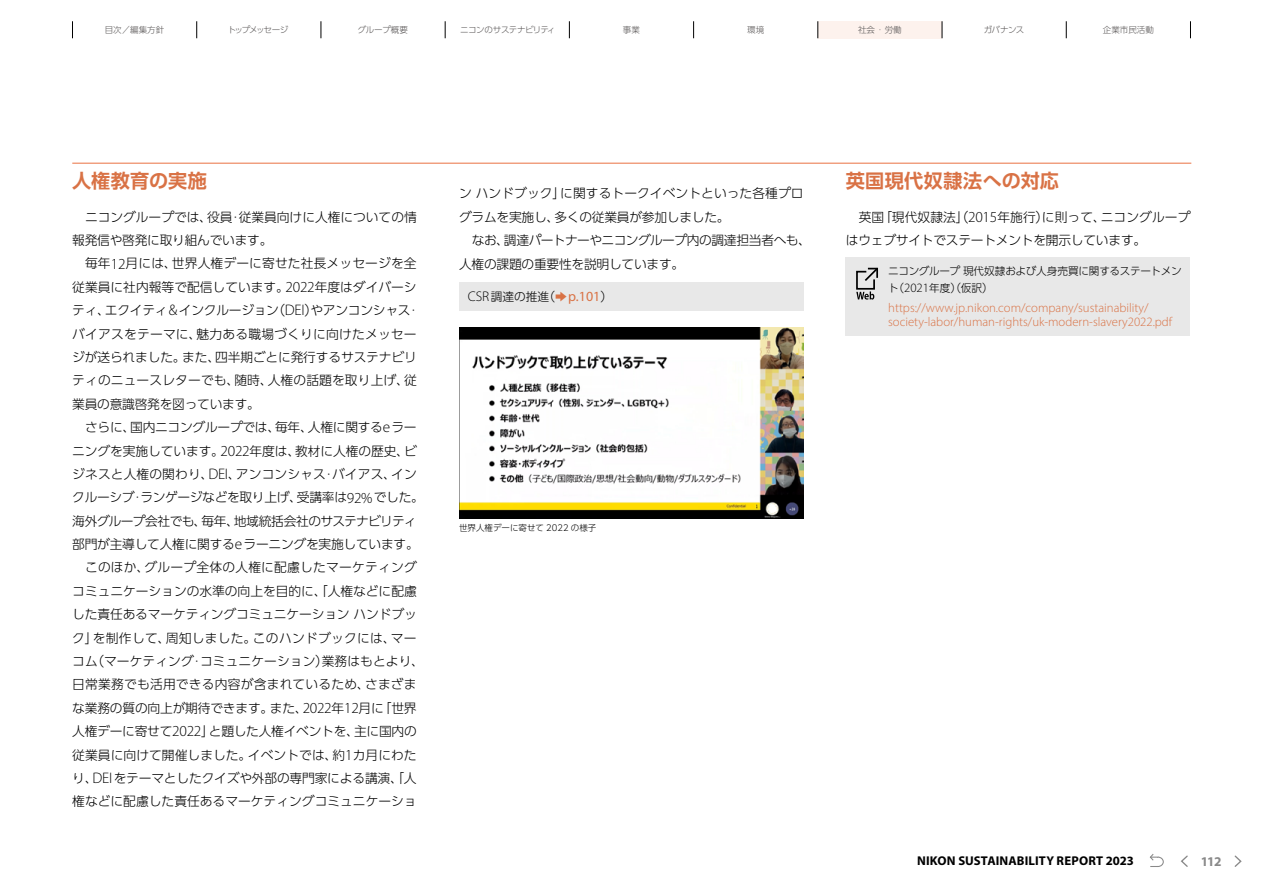
<style>
.page{position:relative;width:1263px;height:893px;background:#fff}
.page>*{position:absolute;margin:0;border:0;box-sizing:border-box;transform-origin:0 0}
.t1{font:700 19.2px "PUD Shin Go Pr 6 N De";letter-spacing:.015em;color:#d97245}
.t2{font:700 13.35px "Myriad Pro";color:#898989}
.t3{font:300 12.75px/23.4px "PUD Shin Go Pr 6 N";letter-spacing:-.01em;color:#000}
.t4{font:300 12.75px/14.9px "Myriad Pro";color:#d97245}
.t5{font:700 12.75px "Myriad Pro";letter-spacing:.01em;color:#000}
.t6{font:300 11.7px "PUD Shin Go Pr 6 N";color:#000}
.t7{font:300 10.65px/17px "PUD Shin Go Pr 6 N";letter-spacing:-.04em;color:#000}
.t8{font:300 8.55px "PUD Shin Go Pr 6 N";letter-spacing:-.035em;color:#5a5757}
.t9{font:300 8.55px "UD Shin Go Pro";color:#000}
.t10{font:300 8.55px "PUD Shin Go Pr 6 N";letter-spacing:-.065em;color:#5a5757}
.t11{font:300 8.55px "PUD Shin Go Pr 6 N";letter-spacing:-.135em;color:#5a5757}
.s1{font-family:"Myriad Pro";font-size:15.3px}
.s2{font-family:"Myriad Pro";font-size:12.75px}
.s3{font-family:"Myriad Pro";font-size:14.1px}
.s4{font-weight:400;color:#d97245}
.s5{font-family:"Myriad Pro";font-weight:400;font-size:14.1px;color:#d97245}
.s6{font-family:"Koz Min Pr 6 N";font-weight:400}
.s7{font-family:"Koz Min Pr 6 N";font-weight:400;font-size:10.65px}
</style>
<div class="page">
<svg style="left:72px;top:21px;width:1px;height:17px"></svg>
<svg style="left:1190px;top:21px;width:1px;height:17px"></svg>
<hr style="left:72px;top:163px;width:1119px;height:1px;background:#eb7a4d">
<div style="left:459px;top:282px;width:345px;height:29px;background:#e8e8e8"></div>
<div style="left:846px;top:257px;width:344px;height:79px;background:#e8e8e8"></div>
<svg style="left:856px;top:267px;width:22px;height:33px"></svg>
<div style="left:818px;top:21px;width:124px;height:17px;background:#fdf2ed"></div>
<img style="left:459px;top:328px;width:345px;height:190px">
<svg style="left:196px;top:21px;width:1px;height:17px"></svg>
<svg style="left:693px;top:21px;width:1px;height:17px"></svg>
<svg style="left:445px;top:21px;width:1px;height:17px"></svg>
<svg style="left:942px;top:21px;width:1px;height:17px"></svg>
<svg style="left:321px;top:21px;width:1px;height:17px"></svg>
<svg style="left:817px;top:21px;width:1px;height:17px"></svg>
<svg style="left:569px;top:21px;width:1px;height:17px"></svg>
<svg style="left:1066px;top:21px;width:1px;height:17px"></svg>
<svg style="left:1181px;top:855px;width:7px;height:12px"></svg>
<svg style="left:1234px;top:855px;width:8px;height:12px"></svg>
<svg style="left:1149px;top:854px;width:15px;height:13px"></svg>
<p class="t8" style="left:105px;top:23px;width:61px">目次／編集方針</p>
<p class="t11" style="left:228px;top:23px;width:62px">トップメッセージ</p>
<p class="t8" style="left:358px;top:23px;width:52px">グループ概要</p>
<p class="t10" style="left:460px;top:23px;width:96px">ニコンのサステナビリティ</p>
<p class="t8" style="left:623px;top:23px;width:19px">事業</p>
<p class="t8" style="left:747px;top:23px;width:19px">環境</p>
<p class="t8" style="left:858px;top:23px;width:45px">社会・労働</p>
<p class="t8" style="left:984px;top:23px;width:42px">ガバナンス</p>
<p class="t8" style="left:1103px;top:23px;width:53px">企業市民活動</p>
<h1 class="t1" style="left:72px;top:170px;width:136px">人権教育の実施</h1>
<h1 class="t1" style="left:846px;top:170px;width:215px">英国現代奴隷法への対応</h1>
<p class="t3" style="left:72px;top:205px;width:346px;text-indent:13px">ニコングループでは、役員・従業員向けに人権についての情報発信や啓発に取り組んでいます。</p>
<p class="t3" style="left:72px;top:252px;width:349px;text-indent:13px">毎年<span class="s1">12</span>月には、世界人権デーに寄せた社長メッセージを全従業員に社内報等で配信しています。<span class="s1">2022</span>年度はダイバーシティ、エクイティ<span class="s1">&amp;</span>インクルージョン（<span class="s1">DEI</span>）やアンコンシャス・バイアスをテーマに、魅力ある職場づくりに向けたメッセージが送られました。また、四半期ごとに発行するサステナビリティのニュースレターでも、随時、人権の話題を取り上げ、従業員の意識啓発を図っています。</p>
<p class="t3" style="left:72px;top:416px;width:353px;text-align:center">さらに、国内ニコングループでは、毎年、人権に関する<span class="s1">e</span>ラー<br>ニングを実施しています。<span class="s1">2022</span>年度は、教材に人権の歴史、ビジネスと人権の関わり、<span class="s1">DEI</span>、アンコンシャス・バイアス、インクルーシブ・ランゲージなどを取り上げ、受講率は<span class="s1">92%</span>でした。海外グループ会社でも、毎年、地域統括会社のサステナビリティ部門が主導して人権に関する<span class="s1">e</span>ラーニングを実施しています。このほか、グループ全体の人権に配慮したマーケティング<br>コミュニケーションの水準の向上を目的に、「人権などに配慮した責任あるマーケティングコミュニケーションハンドブック」を制作して、周知しました。このハンドブックには、マーコム（マーケティング・コミュニケーション）業務はもとより、日常業務でも活用できる内容が含まれているため、さまざまな業務の質の向上が期待できます。また、<span class="s1">2022</span>年<span class="s1">12</span>月に「世界人権デーに寄せて<span class="s1">2022</span>」と題した人権イベントを、主に国内の従業員に向けて開催しました。イベントでは、約<span class="s1">1</span>カ月にわたり、<span class="s1">DEI</span>をテーマとしたクイズや外部の専門家による講演、「人権などに配慮した責任あるマーケティングコミュニケーショ</p>
<p class="t3" style="left:459px;top:182px;width:346px">ンハンドブック」に関するトークイベントといった各種プログラムを実施し、多くの従業員が参加しました。</p>
<p class="t3" style="left:459px;top:229px;width:353px;text-indent:13px">なお、調達パートナーやニコングループ内の調達担当者へも、人権の課題の重要性を説明しています。</p>
<p class="t3" style="left:846px;top:206px;width:346px;text-indent:13px">英国「現代奴隷法」（<span class="s1">2015</span>年施行）に則って、ニコングループはウェブサイトでステートメントを開示しています。</p>
<p class="t7" style="left:888px;top:263px;width:295px">ニコングループ現代奴隷および人身売買に関するステートメント（<span class="s2">2021</span>年度）（仮訳）</p>
<p class="t4" style="left:888px;top:300px;width:285px">https://www.jp.nikon.com/company/sustainability/ society-labor/human-rights/uk-modern-slavery2022.pdf</p>
<p class="t6" style="left:468px;top:287px;width:146px"><span class="s3">CSR</span>調達の推進（<span class="s4">➡</span><span class="s5">p.101</span>）</p>
<p class="t9" style="left:459px;top:520px;width:139px">世界人権デーに寄せて 2022 の様子</p>
<p class="t5" style="left:884px;top:852px;width:272px"><span class="s6">　　</span> NIKON SUSTAINABILITY REPORT 2023 <span class="s7">　　</span></p>
<p class="t2" style="left:1201px;top:852px;width:22px">112</p>
</div>
